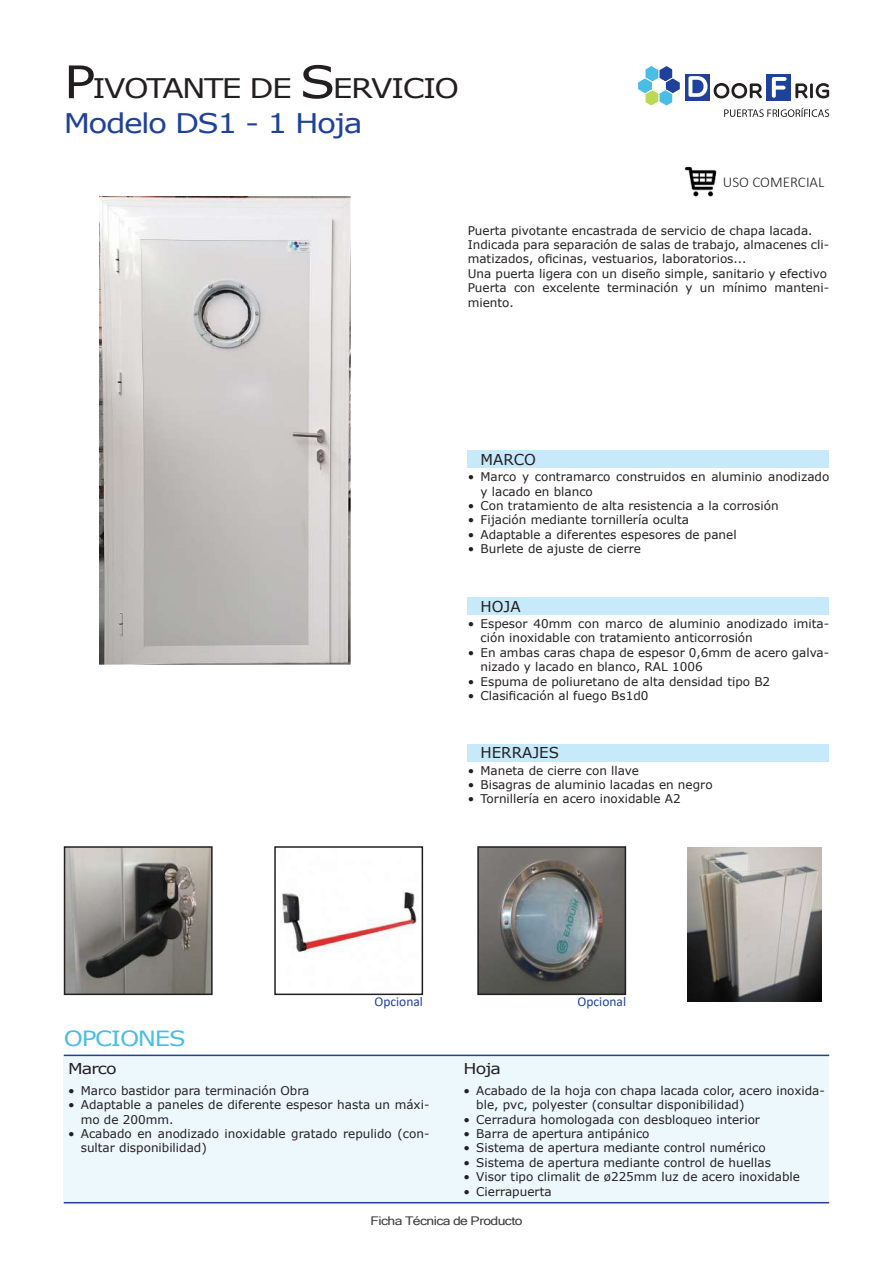
<style>
.page{position:relative;width:893px;height:1263px;background:#fff}
.page>*{position:absolute;margin:0;border:0;box-sizing:border-box;transform-origin:0 0}
.t1{font:27px/34.3px "Verdana";letter-spacing:-.05em;color:#231f20;scale:1.16 1}
.t2{font:21px "Verdana";letter-spacing:-.05em;color:#48bde6;scale:1.16 1}
.t3{font:15px "Verdana";color:#231f20}
.t4{font:300 15px "Calibri";color:#231f20}
.t5{font:15px "Verdana";color:#231f20;scale:1.16 1}
.t6{font:13.5px "Calibri";color:#20419a}
.t7{font:12px/14.4px "Verdana";color:#231f20}
.t8{font:12px "Microsoft Sans Serif";letter-spacing:-.04em;color:#3e3e3f;scale:1.16 1}
.s1{font-size:45px}
.s2{color:#20419a}
</style>
<div class="page">
<svg style="left:724px;top:108px;width:105px;height:9px"></svg>
<div style="left:767px;top:74px;width:24px;height:26px;background:#20419a"></div>
<div style="left:686px;top:74px;width:24px;height:26px;background:#20419a"></div>
<svg style="left:795px;top:83px;width:35px;height:16px"></svg>
<svg style="left:772px;top:77px;width:15px;height:21px"></svg>
<svg style="left:688px;top:76px;width:74px;height:23px"></svg>
<svg style="left:638px;top:66px;width:42px;height:40px"></svg>
<div style="left:468px;top:597px;width:361px;height:17px;background:#c6eafa"></div>
<div style="left:468px;top:744px;width:361px;height:17px;background:#c6eafa"></div>
<div style="left:468px;top:451px;width:361px;height:17px;background:#c6eafa"></div>
<img style="left:684px;top:166px;width:33px;height:31px">
<img style="left:67px;top:849px;width:143px;height:143px">
<div style="left:64px;top:846px;width:149px;height:149px;border:2px solid #231f20"></div>
<img style="left:282px;top:891px;width:135px;height:62px">
<div style="left:274px;top:846px;width:149px;height:149px;border:2px solid #231f20"></div>
<img style="left:480px;top:849px;width:143px;height:143px">
<div style="left:477px;top:846px;width:149px;height:149px;border:2px solid #231f20"></div>
<div style="left:64px;top:1054px;width:765px;height:149px;background:#edf8fc"></div>
<hr style="left:64px;top:1054px;width:765px;height:2px;background:#20419a">
<hr style="left:64px;top:1202px;width:765px;height:1px;background:#20419a">
<img style="left:688px;top:847px;width:134px;height:154px">
<img style="left:99px;top:197px;width:252px;height:467px">
<h1 class="t1" style="left:64px;top:71px;width:342px"><span class="s1">P</span>IVOTANTE DE <span class="s1">S</span>ERVICIO<br><span class="s2">Modelo DS1 - 1 Hoja</span></h1>
<p class="t4" style="left:723px;top:173px;width:103px">USO COMERCIAL</p>
<p class="t7" style="left:468px;top:223px;width:363px">Puerta pivotante encastrada de servicio de chapa lacada.<br>Indicada para separación de salas de trabajo, almacenes cli&shy;matizados, oficinas, vestuarios, laboratorios...<br>Una puerta ligera con un diseño simple, sanitario y efectivo Puerta con excelente terminación y un mínimo manteni&shy;miento.</p>
<p class="t3" style="left:480px;top:449px;width:57px">MARCO</p>
<p class="t7" style="left:480px;top:469px;width:350px;text-indent:-13px">• Marco y contramarco construidos en aluminio anodizado y lacado en blanco</p>
<p class="t7" style="left:468px;top:498px;width:312px">• Con tratamiento de alta resistencia a la corrosión</p>
<p class="t7" style="left:468px;top:513px;width:223px">• Fijación mediante tornillería oculta</p>
<p class="t7" style="left:468px;top:527px;width:270px">• Adaptable a diferentes espesores de panel</p>
<p class="t7" style="left:468px;top:541px;width:175px">• Burlete de ajuste de cierre</p>
<p class="t3" style="left:480px;top:596px;width:42px">HOJA</p>
<p class="t7" style="left:480px;top:616px;width:350px;text-indent:-13px">• Espesor 40mm con marco de aluminio anodizado imita&shy;ción inoxidable con tratamiento anticorrosión</p>
<p class="t7" style="left:480px;top:645px;width:350px;text-indent:-13px">• En ambas caras chapa de espesor 0,6mm de acero galva&shy;nizado y lacado en blanco, RAL 1006</p>
<p class="t7" style="left:468px;top:674px;width:304px">• Espuma de poliuretano de alta densidad tipo B2</p>
<p class="t7" style="left:468px;top:688px;width:182px">• Clasificación al fuego Bs1d0</p>
<p class="t3" style="left:480px;top:743px;width:80px">HERRAJES</p>
<p class="t7" style="left:468px;top:763px;width:173px">• Maneta de cierre con llave</p>
<p class="t7" style="left:468px;top:777px;width:246px">• Bisagras de aluminio lacadas en negro</p>
<p class="t7" style="left:468px;top:792px;width:215px">• Tornillería en acero inoxidable A2</p>
<p class="t6" style="left:374px;top:992px;width:50px">Opcional</p>
<p class="t6" style="left:577px;top:992px;width:50px">Opcional</p>
<h2 class="t2" style="left:64px;top:1023px;width:107px">OPCIONES</h2>
<p class="t7" style="left:68px;top:1083px;width:243px">• Marco bastidor para terminación Obra</p>
<p class="t7" style="left:81px;top:1097px;width:350px;text-indent:-13px">• Adaptable a paneles de diferente espesor hasta un máxi&shy;mo de 200mm.</p>
<p class="t7" style="left:81px;top:1126px;width:350px;text-indent:-13px">• Acabado en anodizado inoxidable gratado repulido (con&shy;sultar disponibilidad)</p>
<p class="t5" style="left:68px;top:1058px;width:43px">Marco</p>
<p class="t5" style="left:463px;top:1058px;width:34px">Hoja</p>
<p class="t7" style="left:476px;top:1083px;width:350px;text-indent:-13px">• Acabado de la hoja con chapa lacada color, acero inoxida&shy;ble, pvc, polyester (consultar disponibilidad)</p>
<p class="t7" style="left:463px;top:1112px;width:298px">• Cerradura homologada con desbloqueo interior</p>
<p class="t7" style="left:463px;top:1126px;width:188px">• Barra de apertura antipánico</p>
<p class="t7" style="left:463px;top:1141px;width:304px">• Sistema de apertura mediante control numérico</p>
<p class="t7" style="left:463px;top:1155px;width:309px">• Sistema de apertura mediante control de huellas</p>
<p class="t7" style="left:463px;top:1169px;width:338px">• Visor tipo climalit de ø225mm luz de acero inoxidable</p>
<p class="t7" style="left:463px;top:1184px;width:90px">• Cierrapuerta</p>
<p class="t8" style="left:371px;top:1213px;width:132px">Ficha Técnica de Producto</p>
</div>
